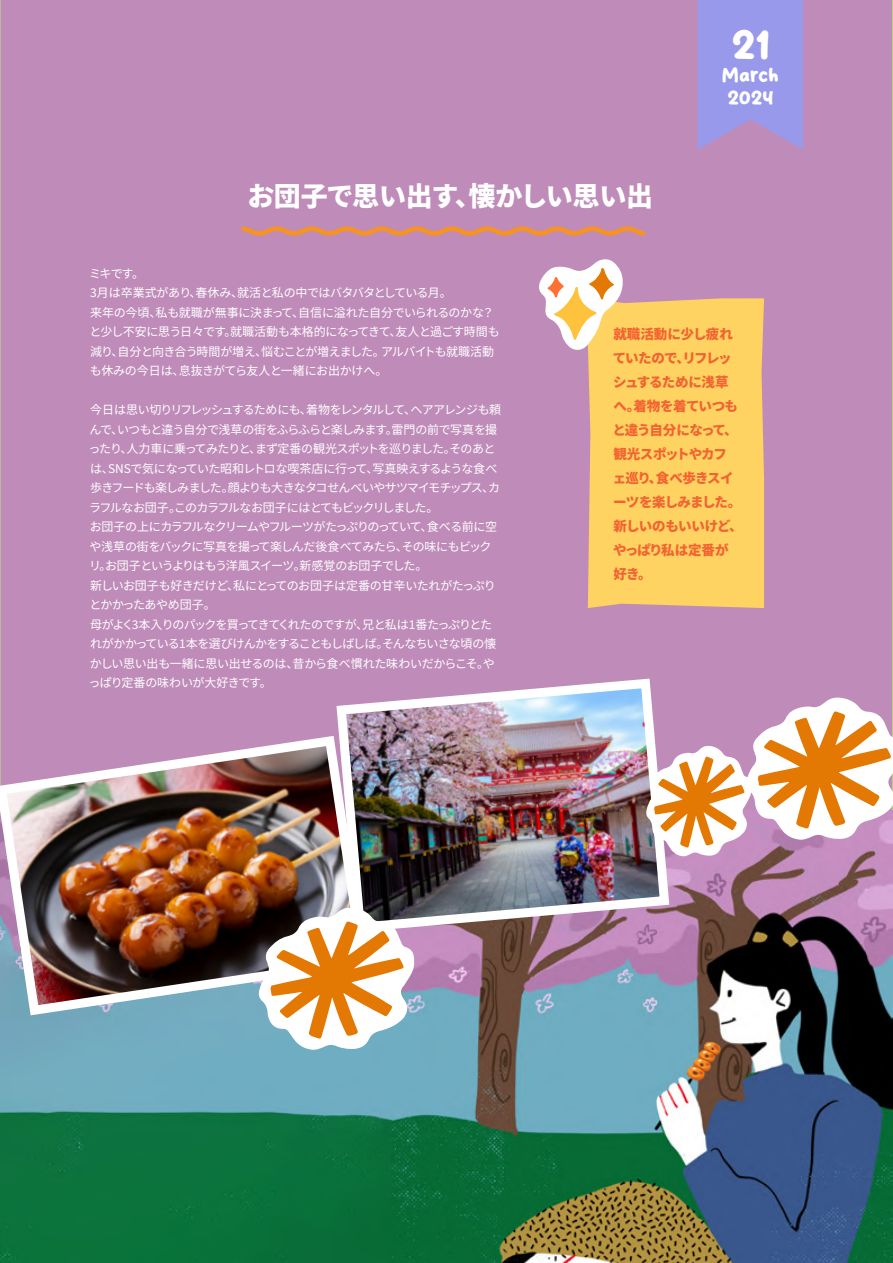
<style>
.page{position:relative;width:893px;height:1263px;background:#fff}
.page>*{position:absolute;margin:0;border:0;box-sizing:border-box;transform-origin:0 0}
.t1{font:37.5px "Nice Sugar";color:#fff}
.t2{font:900 27px "Noto Sans JP";letter-spacing:-.01em;color:#fff}
.t3{font:18px/21.6px "Nice Sugar";color:#fff;text-align:center}
.t4{font:900 13.5px/24px "Noto Sans JP";letter-spacing:-.055em;color:#f26332}
.t5{font:12px/19.5px "Noto Sans JP";letter-spacing:-.05em;color:#fff}
</style>
<div class="page">
<div style="left:0;top:0;width:893px;height:731px;background:#bf8cba"></div>
<svg style="left:237px;top:224px;width:412px;height:14px;background:#d18e86"></svg>
<div style="left:588px;top:298px;width:176px;height:310px;background:#ffd361"></div>
<svg style="left:538px;top:259px;width:85px;height:91px"></svg>
<svg style="left:698px;top:0;width:105px;height:150px;background:#9c97e5"></svg>
<img style="left:0;top:856px;width:893px;height:407px">
<img style="left:0;top:731px;width:332px;height:289px">
<img style="left:332px;top:674px;width:342px;height:263px">
<svg style="left:258px;top:908px;width:156px;height:142px"></svg>
<svg style="left:646px;top:698px;width:247px;height:158px"></svg>
<h2 class="t2" style="left:247px;top:181px;width:407px">お団子で思い出す、懐かしい思い出</h2>
<h1 class="t1" style="left:731px;top:24px;width:40px">21</h1>
<h3 class="t3" style="left:722px;top:66px;width:58px">March<br>2024</h3>
<p class="t5" style="left:89px;top:264px;width:412px">ミキです。<br>3月は卒業式があり、春休み、就活と私の中ではバタバタとしている月。<br>来年の今頃、私も就職が無事に決まって、自信に溢れた自分でいられるのかな？と少し不安に思う日々です。就職活動も本格的になってきて、友人と過ごす時間も減り、自分と向き合う時間が増え、悩むことが増えました。アルバイトも就職活動も休みの今日は、息抜きがてら友人と一緒にお出かけへ。</p>
<p class="t5" style="left:89px;top:400px;width:414px">今日は思い切りリフレッシュするためにも、着物をレンタルして、ヘアアレンジも頼んで、いつもと違う自分で浅草の街をふらふらと楽しみます。雷門の前で写真を撮ったり、人力車に乗ってみたりと、まず定番の観光スポットを巡りました。そのあとは、SNSで気になっていた昭和レトロな喫茶店に行って、写真映えするような食べ歩きフードも楽しみました。顔よりも大きなタコせんべいやサツマイモチップス、カラフルなお団子。このカラフルなお団子にはとてもビックリしました。<br>お団子の上にカラフルなクリームやフルーツがたっぷりのっていて、食べる前に空や浅草の街をバックに写真を撮って楽しんだ後食べてみたら、その味にもビックリ。お団子というよりはもう洋風スイーツ。新感覚のお団子でした。<br>新しいお団子も好きだけど、私にとってのお団子は定番の甘辛いたれがたっぷりとかかったあやめ団子。<br>母がよく3本入りのパックを買ってきてくれたのですが、兄と私は1番たっぷりとたれがかかっている1本を選びけんかをすることもしばしば。そんなちいさな頃の懐かしい思い出も一緒に思い出せるのは、昔から食べ慣れた味わいだからこそ。やっぱり定番の味わいが大好きです。</p>
<p class="t4" style="left:613px;top:322px;width:131px">就職活動に少し疲れていたので、リフレッシュするために浅草へ。着物を着ていつもと違う自分になって、観光スポットやカフェ巡り、食べ歩きスイーツを楽しみました。新しいのもいいけど、やっぱり私は定番が好き。</p>
</div>
